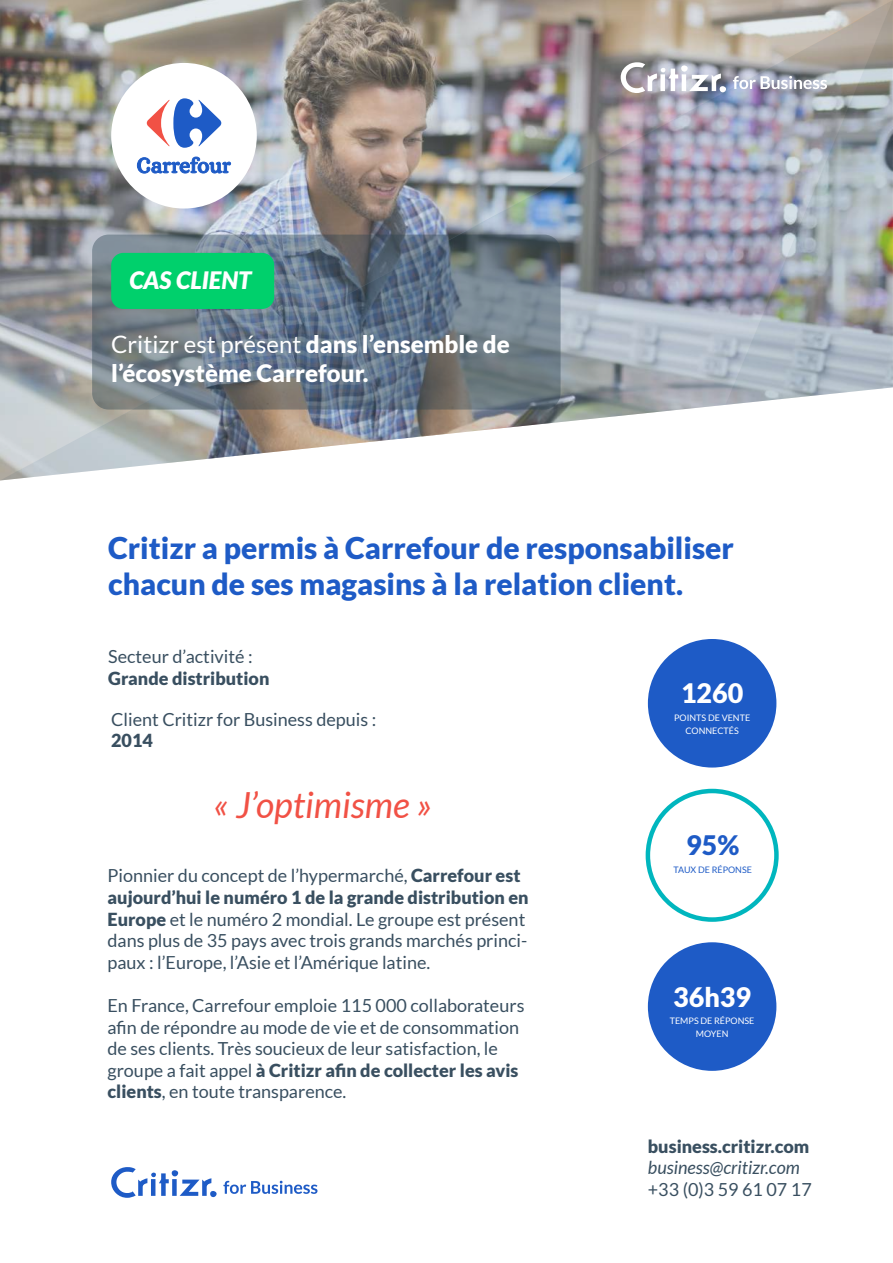
<style>
.page{position:relative;width:893px;height:1263px;background:#fff}
.page>*{position:absolute;margin:0;border:0;box-sizing:border-box;transform-origin:0 0}
.t1{font:italic 36px "Lato";color:#f15145}
.t2{font:900 30px/36px "Lato";color:#1e5bc6}
.t3{font:900 26.85px "Lato";color:#fff}
.t4{font:900 26.85px "Lato";color:#1e5bc6}
.t5{font:900 24px/28.8px "Lato";color:#fff}
.t6{font:italic 900 24px "Lato";color:#fff}
.t7{font:18px/21.6px "Lato";color:#394f60}
.t8{font:900 18px "Lato";color:#394f60}
.t9{font:italic 18px "Lato";color:#394f60}
.t10{font:9px/12.6px "Lato";color:#fff;text-align:center}
.t11{font:9px "Lato";color:#1e5bc6}
.s1{font-weight:400}
.s2{font-weight:900}
</style>
<div class="page">
<img style="left:0;top:0;width:725px;height:480px">
<img style="left:725px;top:0;width:168px;height:405px">
<svg style="left:92px;top:235px;width:469px;height:175px;background:#687683"></svg>
<div style="left:111px;top:63px;width:146px;height:146px;background:#fff;border-radius:50%"></div>
<svg style="left:621px;top:62px;width:106px;height:31px"></svg>
<svg style="left:733px;top:76px;width:94px;height:13px"></svg>
<svg style="left:111px;top:1167px;width:106px;height:31px"></svg>
<svg style="left:223px;top:1181px;width:94px;height:13px"></svg>
<div style="left:111px;top:253px;width:163px;height:56px;background:#00d06c;border-radius:12px"></div>
<div style="left:648px;top:942px;width:128px;height:129px;background:#1e5bc6;border-radius:50%"></div>
<div style="left:646px;top:789px;width:133px;height:133px;border:4px solid #00b6be;border-radius:50%"></div>
<svg style="left:137px;top:156px;width:94px;height:18px"></svg>
<svg style="left:147px;top:98px;width:74px;height:50px"></svg>
<div style="left:648px;top:639px;width:128px;height:128px;background:#1e5bc6;border-radius:50%"></div>
<h3 class="t6" style="left:129px;top:266px;width:123px">CAS CLIENT</h3>
<h3 class="t5" style="left:111px;top:329px;width:400px"><span class="s1">Critizr est présent</span> dans l’ensemble de l’écosystème Carrefour.</h3>
<h2 class="t2" style="left:108px;top:529px;width:627px">Critizr a permis à Carrefour de responsabiliser chacun de ses magasins à la relation client.</h2>
<p class="t7" style="left:108px;top:646px;width:146px">Secteur d’activité :</p>
<p class="t8" style="left:108px;top:667px;width:163px">Grande distribution</p>
<p class="t7" style="left:111px;top:708px;width:267px">Client Critizr for Business depuis :</p>
<p class="t8" style="left:111px;top:730px;width:43px">2014</p>
<h1 class="t1" style="left:213px;top:785px;width:221px">« J’optimisme »</h1>
<p class="t7" style="left:108px;top:865px;width:423px">Pionnier du concept de l’hypermarché, <span class="s2">Carrefour est aujourd’hui le numéro 1 de la grande distribution en Europe</span> et le numéro 2 mondial. Le groupe est présent dans plus de 35 pays avec trois grands marchés princi&shy;paux : l’Europe, l’Asie et l’Amérique latine.</p>
<p class="t7" style="left:108px;top:994px;width:418px">En France, Carrefour emploie 115 000 collaborateurs afin de répondre au mode de vie et de consommation de ses clients. Très soucieux de leur satisfaction, le groupe a fait appel <span class="s2">à Critizr afin de collecter les avis clients</span>, en toute transparence.</p>
<h3 class="t3" style="left:681px;top:678px;width:64px">1260</h3>
<p class="t10" style="left:674px;top:711px;width:78px">POINTS DE VENTE<br>CONNECTÉS</p>
<h3 class="t4" style="left:686px;top:830px;width:55px">95%</h3>
<p class="t11" style="left:673px;top:865px;width:80px">TAUX DE RÉPONSE</p>
<h3 class="t3" style="left:673px;top:981px;width:79px">36h39</h3>
<p class="t10" style="left:670px;top:1015px;width:86px">TEMPS DE RÉPONSE<br>MOYEN</p>
<p class="t8" style="left:648px;top:1135px;width:163px">business.critizr.com</p>
<p class="t9" style="left:648px;top:1158px;width:153px">business@critizr.com</p>
<p class="t7" style="left:648px;top:1178px;width:165px">+33 (0)3 59 61 07 17</p>
</div>
